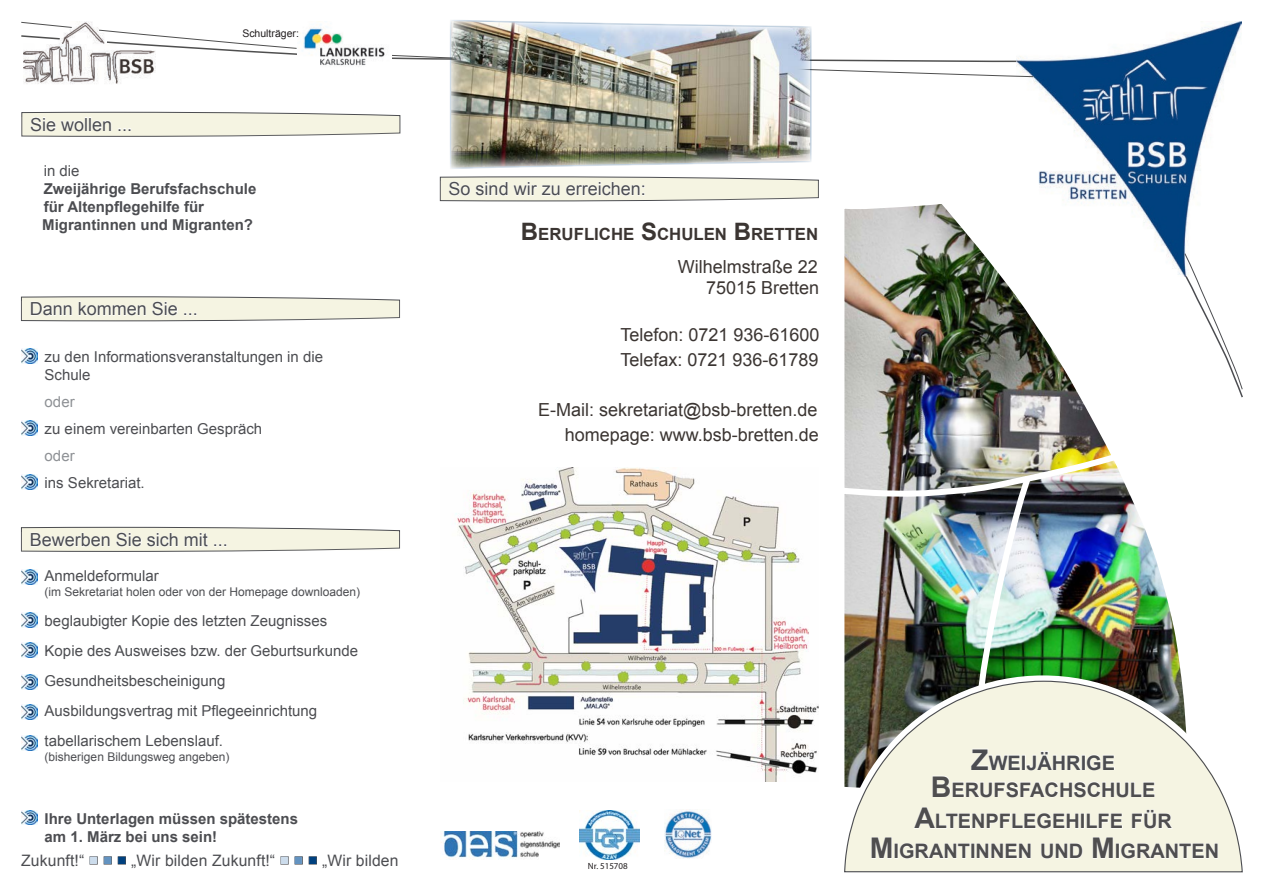
<style>
.page{position:relative;width:1263px;height:893px;background:#fff}
.page>*{position:absolute;margin:0;border:0;box-sizing:border-box;transform-origin:0 0}
.t1{font:700 19.95px "Arial";color:#4f4e4f}
.t2{font:700 19.95px "Arial";color:#4c4d51}
.t3{font:18px "Arial";color:#3b3532}
.t4{font:18px "Arial";color:#4c4d51}
.t5{font:700 16.8px "Arial";color:#3b3532}
.t6{font:15.75px "Arial";letter-spacing:.005em;color:#4c4d51}
.t7{font:15px "Arial";color:#4c4d51}
.t8{font:700 15px "Arial";color:#4c4d51}
.t9{font:15px "Arial";color:#8e9195}
.t10{font:12px "Arial";color:#4c4d51}
.t11{font:10.5px "Arial";color:#231f20}
.t12{font:9px "Myriad Pro";color:#231f20}
.s1{color:#ccdcec}
.s2{color:#6393c1}
.s3{color:#00417f}
.s4{font-size:24px}
.s5{font-size:28.5px}
</style>
<div class="page">
<img style="left:1039px;top:21px;width:203px;height:171px">
<img style="left:23px;top:21px;width:132px;height:63px">
<svg style="left:392px;top:45px;width:649px;height:41px"></svg>
<svg style="left:90px;top:21px;width:207px;height:37px"></svg>
<svg style="left:21px;top:21px;width:59px;height:19px"></svg>
<svg style="left:1204px;top:295px;width:39px;height:103px"></svg>
<img style="left:302px;top:24px;width:83px;height:42px">
<img style="left:455px;top:467px;width:363px;height:315px">
<svg style="left:440px;top:176px;width:379px;height:25px"></svg>
<img style="left:440px;top:832px;width:119px;height:27px">
<img style="left:664px;top:810px;width:47px;height:49px">
<img style="left:579px;top:810px;width:60px;height:49px">
<img style="left:449px;top:20px;width:363px;height:149px">
<img style="left:844px;top:192px;width:360px;height:480px">
<svg style="left:844px;top:672px;width:55px;height:8px"></svg>
<svg style="left:844px;top:680px;width:399px;height:193px"></svg>
<svg style="left:871px;top:837px;width:21px;height:22px"></svg>
<div style="left:895px;top:844px;width:3px;height:14px;border:1px solid #fff"></div>
<img style="left:899px;top:471px;width:319px;height:402px">
<div style="left:90px;top:856px;width:8px;height:8px;border:1px solid #4c4d51"></div>
<div style="left:104px;top:856px;width:8px;height:8px;border:1px solid #4f4e4f"></div>
<div style="left:118px;top:856px;width:8px;height:8px;border:1px solid #4f4e4f"></div>
<div style="left:281px;top:856px;width:8px;height:8px;border:1px solid #4c4d51"></div>
<div style="left:295px;top:856px;width:8px;height:8px;border:1px solid #4f4e4f"></div>
<div style="left:309px;top:856px;width:8px;height:8px;border:1px solid #4f4e4f"></div>
<svg style="left:21px;top:112px;width:379px;height:25px;background:#e8e8d9"></svg>
<svg style="left:21px;top:296px;width:379px;height:25px;background:#e9e8da"></svg>
<img style="left:21px;top:349px;width:17px;height:15px">
<img style="left:21px;top:421px;width:17px;height:15px">
<img style="left:21px;top:475px;width:17px;height:15px">
<svg style="left:21px;top:527px;width:379px;height:25px"></svg>
<img style="left:21px;top:570px;width:17px;height:15px">
<img style="left:21px;top:613px;width:17px;height:15px">
<img style="left:21px;top:643px;width:17px;height:15px">
<img style="left:21px;top:675px;width:17px;height:15px">
<img style="left:21px;top:704px;width:17px;height:15px">
<img style="left:21px;top:735px;width:17px;height:15px">
<img style="left:21px;top:810px;width:17px;height:15px">
<p class="t4" style="left:30px;top:112px;width:104px">Sie wollen ...</p>
<p class="t11" style="left:242px;top:26px;width:58px">Schulträger:</p>
<p class="t7" style="left:44px;top:160px;width:37px">in die</p>
<p class="t8" style="left:44px;top:178px;width:214px">Zweijährige Berufsfachschule</p>
<p class="t8" style="left:44px;top:196px;width:162px">für Altenpflegehilfe für</p>
<p class="t8" style="left:42px;top:214px;width:212px">Migrantinnen und Migranten?</p>
<p class="t4" style="left:30px;top:297px;width:170px">Dann kommen Sie ...</p>
<p class="t7" style="left:45px;top:346px;width:280px">zu den Informationsveranstaltungen in die</p>
<p class="t7" style="left:45px;top:364px;width:47px">Schule</p>
<p class="t9" style="left:45px;top:391px;width:32px">oder</p>
<p class="t7" style="left:45px;top:418px;width:219px">zu einem vereinbarten Gespräch</p>
<p class="t9" style="left:45px;top:445px;width:32px">oder</p>
<p class="t7" style="left:45px;top:472px;width:102px">ins Sekretariat.</p>
<p class="t4" style="left:30px;top:528px;width:200px">Bewerben Sie sich mit ...</p>
<p class="t7" style="left:45px;top:565px;width:116px">Anmeldeformular</p>
<p class="t10" style="left:45px;top:583px;width:317px">(im Sekretariat holen oder von der Homepage downloaden)</p>
<p class="t7" style="left:45px;top:610px;width:284px">beglaubigter Kopie des letzten Zeugnisses</p>
<p class="t7" style="left:45px;top:640px;width:315px">Kopie des Ausweises bzw. der Geburtsurkunde</p>
<p class="t7" style="left:45px;top:670px;width:182px">Gesundheitsbescheinigung</p>
<p class="t7" style="left:45px;top:700px;width:274px">Ausbildungsvertrag mit Pflegeeinrichtung</p>
<p class="t7" style="left:45px;top:730px;width:180px">tabellarischem Lebenslauf.</p>
<p class="t10" style="left:45px;top:748px;width:186px">(bisherigen Bildungsweg angeben)</p>
<p class="t8" style="left:45px;top:808px;width:255px">Ihre Unterlagen müssen spätestens</p>
<p class="t8" style="left:45px;top:826px;width:174px">am 1. März bei uns sein!</p>
<p class="t6" style="left:21px;top:850px;width:379px">Zukunft!“ <span class="s1">■</span> <span class="s2">■</span> <span class="s3">■</span> „Wir bilden Zukunft!“ <span class="s1">■</span> <span class="s2">■</span> <span class="s3">■</span> „Wir bilden</p>
<p class="t4" style="left:449px;top:177px;width:199px">So sind wir zu erreichen:</p>
<p class="t5" style="left:521px;top:223px;width:299px"><span class="s4">B</span>ERUFLICHE <span class="s4">S</span>CHULEN <span class="s4">B</span>RETTEN</p>
<p class="t3" style="left:678px;top:255px;width:142px">Wilhelmstraße 22</p>
<p class="t3" style="left:706px;top:275px;width:115px">75015 Bretten</p>
<p class="t3" style="left:620px;top:322px;width:201px">Telefon: 0721 936-61600</p>
<p class="t3" style="left:620px;top:348px;width:200px">Telefax: 0721 936-61789</p>
<p class="t3" style="left:538px;top:397px;width:281px">E-Mail: sekretariat@bsb-bretten.de</p>
<p class="t3" style="left:565px;top:423px;width:256px">homepage: www.bsb-bretten.de</p>
<p class="t12" style="left:588px;top:861px;width:41px">Nr. 515708</p>
<p class="t2" style="left:971px;top:749px;width:145px"><span class="s5">Z</span>WEIJÄHRIGE</p>
<p class="t1" style="left:914px;top:808px;width:259px"><span class="s5">A</span>LTENPFLEGEHILFE FÜR</p>
<p class="t1" style="left:870px;top:838px;width:351px"><span class="s5">M</span>IGRANTINNEN UND <span class="s5">M</span>IGRANTEN</p>
<p class="t1" style="left:931px;top:776px;width:226px"><span class="s5">B</span>ERUFSFACHSCHULE</p>
</div>
